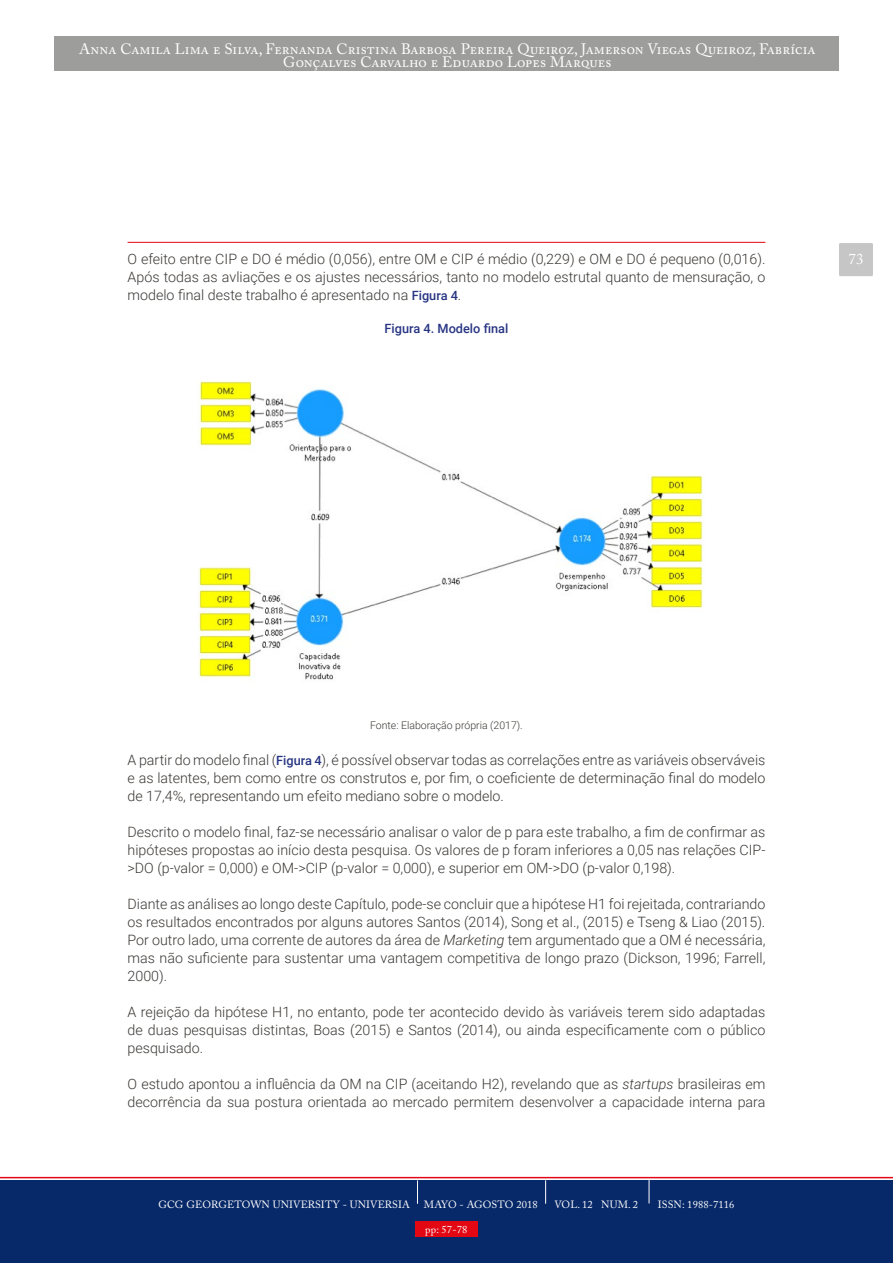
<style>
.page{position:relative;width:893px;height:1263px;background:#fff}
.page>*{position:absolute;margin:0;border:0;box-sizing:border-box;transform-origin:0 0}
.t1{font:15px/13.5px "Adobe Caslon Pro";letter-spacing:.005em;color:#fff;text-align:center}
.t2{font:300 14.25px/18px "Roboto";color:#3a3835;text-align:justify}
.t3{font:500 12.75px "Roboto";color:#283583}
.t4{font:10.5px "Adobe Caslon Pro";letter-spacing:.01em;color:#fff}
.t5{font:300 10.5px "Roboto";color:#3a3835}
.s1{font-weight:500;font-size:12.75px;color:#283583}
.s2{font-style:italic}
</style>
<div class="page">
<div style="left:54px;top:37px;width:785px;height:34px;background:#9d9d9c"></div>
<div style="left:0;top:1180px;width:893px;height:83px;background:#082969"></div>
<svg style="left:0;top:1177px;width:893px;height:27px"></svg>
<div style="left:415px;top:1221px;width:63px;height:16px;background:#e30613"></div>
<div style="left:839px;top:243px;width:34px;height:33px;background:#c6c6c6;border-radius:2px"></div>
<hr style="left:128px;top:242px;width:637px;height:1px;background:#e30613">
<img style="left:198px;top:381px;width:506px;height:299px">
<p class="t1" style="left:79px;top:42px;width:738px">Anna Camila Lima e Silva, Fernanda Cristina Barbosa Pereira Queiroz, Jamerson Viegas Queiroz, Fabrícia<br>Gonçalves Carvalho e Eduardo Lopes Marques</p>
<p class="t2" style="left:128px;top:250px;width:639px">O efeito entre CIP e DO é médio (0,056), entre OM e CIP é médio (0,229) e OM e DO é pequeno (0,016).</p>
<p class="t1" style="left:848px;top:252px;width:16px">73</p>
<p class="t2" style="left:128px;top:268px;width:639px">Após todas as avliações e os ajustes necessários, tanto no modelo estrutal quanto de mensuração, o modelo final deste trabalho é apresentado na <span class="s1">Figura 4</span>.</p>
<p class="t3" style="left:385px;top:320px;width:125px">Figura 4. Modelo final</p>
<p class="t5" style="left:370px;top:718px;width:154px">Fonte: Elaboração própria (2017).</p>
<p class="t2" style="left:128px;top:751px;width:639px">A partir do modelo final (<span class="s1">Figura 4</span>), é possível observar todas as correlações entre as variáveis observáveis e as latentes, bem como entre os construtos e, por fim, o coeficiente de determinação final do modelo de 17,4%, representando um efeito mediano sobre o modelo.</p>
<p class="t2" style="left:128px;top:823px;width:639px">Descrito o modelo final, faz-se necessário analisar o valor de p para este trabalho, a fim de confirmar as hipóteses propostas ao início desta pesquisa. Os valores de p foram inferiores a 0,05 nas relações CIP-&gt;DO (p-valor = 0,000) e OM-&gt;CIP (p-valor = 0,000), e superior em OM-&gt;DO (p-valor 0,198).</p>
<p class="t2" style="left:128px;top:895px;width:639px">Diante as análises ao longo deste Capítulo, pode-se concluir que a hipótese H1 foi rejeitada, contrariando os resultados encontrados por alguns autores Santos (2014), Song et al., (2015) e Tseng &amp; Liao (2015).<br>Por outro lado, uma corrente de autores da área de <span class="s2">Marketing</span> tem argumentado que a OM é necessária, mas não suficiente para sustentar uma vantagem competitiva de longo prazo (Dickson, 1996; Farrell, 2000).</p>
<p class="t2" style="left:128px;top:1003px;width:639px">A rejeição da hipótese H1, no entanto, pode ter acontecido devido às variáveis terem sido adaptadas de duas pesquisas distintas, Boas (2015) e Santos (2014), ou ainda especificamente com o público pesquisado.</p>
<p class="t2" style="left:128px;top:1075px;width:639px">O estudo apontou a influência da OM na CIP (aceitando H2), revelando que as <span class="s2">startups</span> brasileiras em decorrência da sua postura orientada ao mercado permitem desenvolver a capacidade interna para</p>
<p class="t4" style="left:159px;top:1198px;width:253px">GCG GEORGETOWN UNIVERSITY - UNIVERSIA</p>
<p class="t4" style="left:424px;top:1198px;width:115px">MAYO - AGOSTO 2018</p>
<p class="t4" style="left:554px;top:1198px;width:85px">VOL. 12 NUM. 2</p>
<p class="t4" style="left:658px;top:1198px;width:78px">ISSN: 1988-7116</p>
<p class="t4" style="left:425px;top:1223px;width:43px">pp: 57-78</p>
</div>
